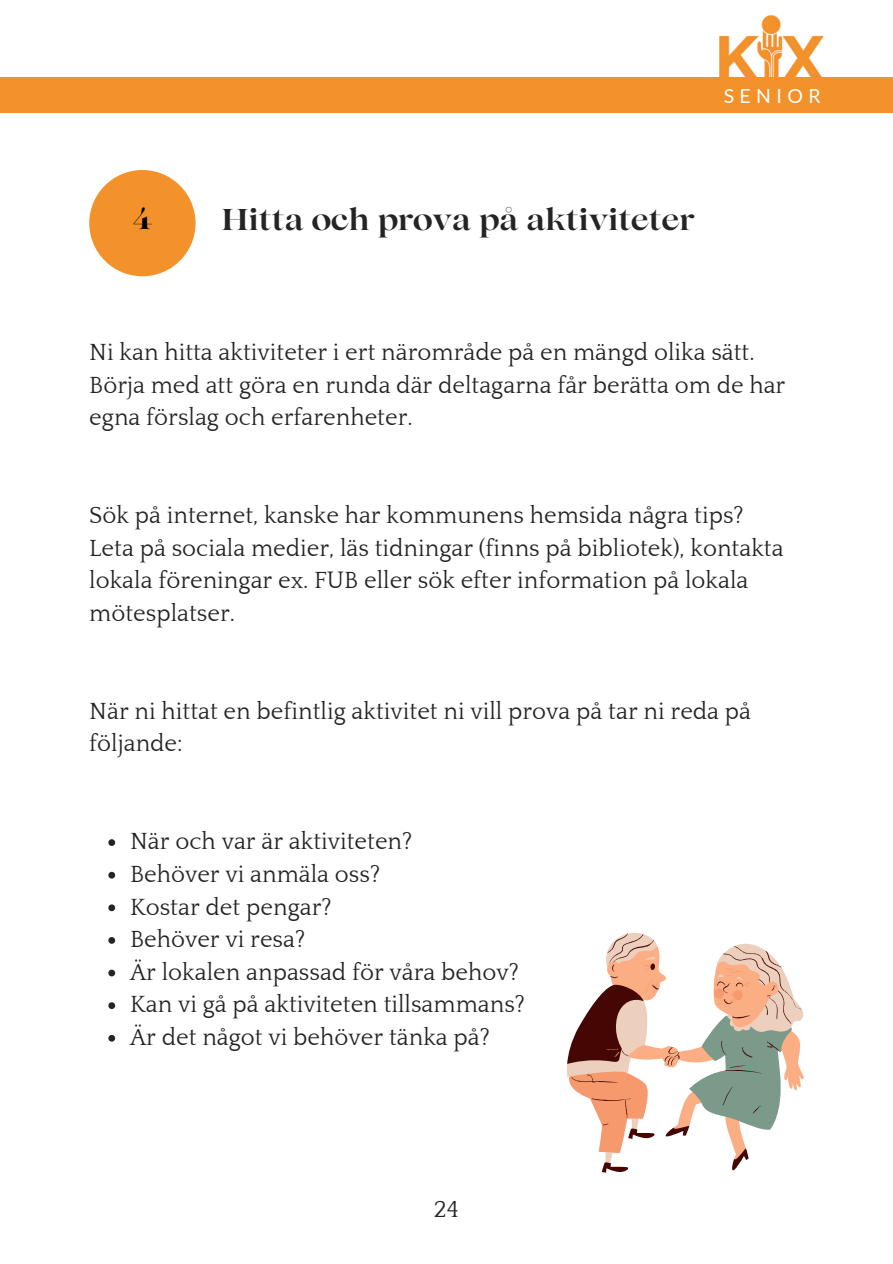
<style>
.page{position:relative;width:893px;height:1264px;background:#fff}
.page>*{position:absolute;margin:0;border:0;box-sizing:border-box;transform-origin:0 0}
.t1{font:700 30px "Lovelace";color:#242424}
.t2{font:700 30px "Lovelace";color:#000}
.t3{font:24px/32.5px "Quattrocento";color:#242424}
.t4{font:19.5px "Lato";letter-spacing:.28em;color:#fff}
</style>
<div class="page">
<img style="left:719px;top:16px;width:105px;height:61px">
<div style="left:0;top:77px;width:892px;height:36px;background:#f3912b"></div>
<div style="left:89px;top:170px;width:106px;height:106px;background:#f3912b;border-radius:50%"></div>
<svg style="left:108px;top:839px;width:7px;height:7px"></svg>
<svg style="left:108px;top:871px;width:7px;height:7px"></svg>
<svg style="left:108px;top:904px;width:7px;height:7px"></svg>
<svg style="left:108px;top:937px;width:7px;height:6px"></svg>
<svg style="left:108px;top:969px;width:7px;height:7px"></svg>
<svg style="left:108px;top:1002px;width:7px;height:7px"></svg>
<svg style="left:108px;top:1034px;width:7px;height:7px"></svg>
<svg style="left:571px;top:933px;width:230px;height:239px"></svg>
<p class="t4" style="left:723px;top:84px;width:98px">SENIOR</p>
<p class="t2" style="left:132px;top:208px;width:22px">4</p>
<p class="t1" style="left:221px;top:209px;width:475px">Hitta och prova på aktiviteter</p>
<p class="t3" style="left:89px;top:337px;width:697px">Ni kan hitta aktiviteter i ert närområde på en mängd olika sätt.<br>Börja med att göra en runda där deltagarna får berätta om de har egna förslag och erfarenheter.</p>
<p class="t3" style="left:89px;top:500px;width:656px">Sök på internet, kanske har kommunens hemsida några tips?</p>
<p class="t3" style="left:89px;top:532px;width:695px">Leta på sociala medier, läs tidningar (finns på bibliotek), kontakta lokala föreningar ex. FUB eller sök efter information på lokala mötesplatser.</p>
<p class="t3" style="left:89px;top:695px;width:663px">När ni hittat en befintlig aktivitet ni vill prova på tar ni reda på följande:</p>
<p class="t3" style="left:130px;top:826px;width:284px">När och var är aktiviteten?</p>
<p class="t3" style="left:130px;top:858px;width:251px">Behöver vi anmäla oss?</p>
<p class="t3" style="left:130px;top:891px;width:203px">Kostar det pengar?</p>
<p class="t3" style="left:130px;top:923px;width:177px">Behöver vi resa?</p>
<p class="t3" style="left:130px;top:956px;width:390px">Är lokalen anpassad för våra behov?</p>
<p class="t3" style="left:130px;top:989px;width:396px">Kan vi gå på aktiviteten tillsammans?</p>
<p class="t3" style="left:130px;top:1021px;width:361px">Är det något vi behöver tänka på?</p>
<p class="t3" style="left:434px;top:1193px;width:27px">24</p>
</div>
